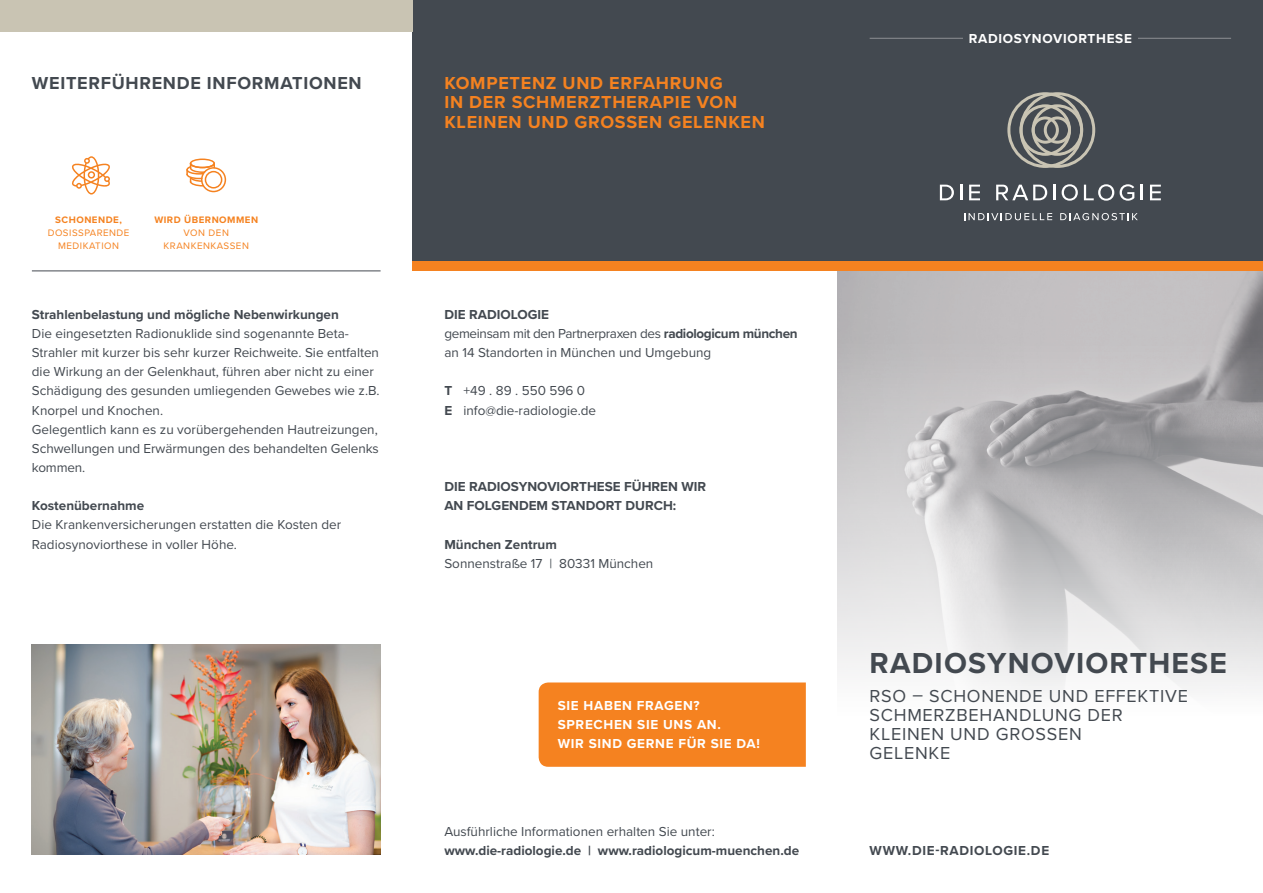
<style>
.page{position:relative;width:1263px;height:893px;background:#fff}
.page>*{position:absolute;margin:0;border:0;box-sizing:border-box;transform-origin:0 0}
.t1{font:700 30px "Proxima Nova";letter-spacing:.04em;color:#434950}
.t2{font:18px/19.2px "Proxima Nova";letter-spacing:.04em;color:#434950}
.t3{font:700 18px/19.2px "Proxima Nova";letter-spacing:.04em;color:#f58220}
.t4{font:700 18px "Proxima Nova";letter-spacing:.04em;color:#434950}
.t5{font:13.5px/19.2px "Proxima Nova";color:#434950}
.t6{font:700 13.5px "Proxima Nova";color:#434950}
.t7{font:13.5px/19.2px "Proxima Nova";letter-spacing:-.025em;color:#434950}
.t8{font:700 13.5px "Proxima Nova";letter-spacing:.05em;color:#fff}
.t9{font:700 13.5px "Proxima Nova";letter-spacing:.05em;color:#434950}
.t10{font:9.75px/12.8px "Proxima Nova";letter-spacing:.05em;color:#f58220}
.t11{font:700 9.75px "Proxima Nova";letter-spacing:.05em;color:#f58220}
.s1{font-weight:700}
</style>
<div class="page">
<img style="left:838px;top:271px;width:425px;height:422px">
<div style="left:412px;top:0;width:851px;height:261px;background:#434950"></div>
<div style="left:412px;top:261px;width:851px;height:10px;background:#f58220"></div>
<hr style="left:870px;top:38px;width:361px;height:1px;background:#8e8f94">
<svg style="left:1007px;top:92px;width:88px;height:76px"></svg>
<svg style="left:940px;top:185px;width:14px;height:15px"></svg>
<svg style="left:960px;top:185px;width:2px;height:15px"></svg>
<svg style="left:969px;top:185px;width:11px;height:15px"></svg>
<svg style="left:996px;top:185px;width:51px;height:15px"></svg>
<svg style="left:1053px;top:185px;width:2px;height:15px"></svg>
<svg style="left:1062px;top:184px;width:16px;height:17px"></svg>
<svg style="left:1084px;top:184px;width:50px;height:17px"></svg>
<svg style="left:1141px;top:185px;width:2px;height:15px"></svg>
<svg style="left:1150px;top:185px;width:11px;height:15px"></svg>
<svg style="left:964px;top:213px;width:88px;height:7px"></svg>
<svg style="left:1060px;top:213px;width:78px;height:7px"></svg>
<div style="left:963px;top:32px;width:174px;height:19px;background:#434950"></div>
<div style="left:0;top:0;width:412px;height:32px;background:#c9c4b3"></div>
<hr style="left:32px;top:271px;width:349px;height:1px;background:#434950">
<div style="left:539px;top:682px;width:267px;height:85px;background:#f58220"></div>
<img style="left:32px;top:645px;width:349px;height:210px">
<svg style="left:186px;top:159px;width:40px;height:33px"></svg>
<svg style="left:72px;top:156px;width:38px;height:39px"></svg>
<h2 class="t4" style="left:32px;top:70px;width:82px">WEITERFÜH</h2>
<h2 class="t4" style="left:139px;top:70px;width:221px">RENDE INFORMATIONEN</h2>
<p class="t11" style="left:55px;top:213px;width:8px">SCH</p>
<p class="t11" style="left:76px;top:213px;width:47px">ONENDE,</p>
<p class="t10" style="left:58px;top:226px;width:54px;text-indent:-10px">DOSISSPARENDE<br>MEDIKATION</p>
<p class="t11" style="left:154px;top:213px;width:104px">WIRD ÜBERNOMMEN</p>
<p class="t10" style="left:184px;top:226px;width:8px">VON</p>
<p class="t10" style="left:209px;top:226px;width:8px">DEN</p>
<p class="t10" style="left:164px;top:239px;width:28px">KRANKENK</p>
<p class="t10" style="left:217px;top:239px;width:26px">ASSEN</p>
<p class="t6" style="left:32px;top:304px;width:309px">STRAHLENBELASTUNG UND MÖGLICHE NEBENWIRKUNGEN</p>
<p class="t5" style="left:32px;top:323px;width:349px">Die eingesetzten Radionuklide sind sogenannte Beta-Strahler mit kurzer bis sehr kurzer Reichweite. Sie entfalten die Wirkung an der Gelenkhaut, führen aber nicht zu einer Schädigung des gesunden umliegenden Gewebes wie z.B.<br>Knorpel und Knochen.<br>Gelegentlich kann es zu vorübergehenden Hautreizungen, Schwellungen und Erwärmungen des behandelten Gelenks kommen.</p>
<p class="t6" style="left:32px;top:496px;width:114px">KOSTENÜBERNAHME</p>
<p class="t5" style="left:32px;top:515px;width:311px">Die Krankenversicherungen erstatten die Kosten der<br>Radiosynoviorthese in voller Höhe.</p>
<h2 class="t3" style="left:444px;top:73px;width:280px">KOMPETENZ UND ERFAHRUNG<br>IN DER SCHMERZ</h2>
<h2 class="t3" style="left:444px;top:92px;width:320px;text-indent:157px">THERAPIE VON<br>KLEINEN UND GROSSEN GELENKEN</h2>
<p class="t7" style="left:444px;top:304px;width:355px"><span class="s1">DIE RADIOLOGIE<br></span>gemeinsam mit den Partnerpraxen des <span class="s1">RADIOLOGICUM MÜNCHEN </span>an 14 Standorten in München und Umgebung</p>
<p class="t5" style="left:444px;top:381px;width:153px"><span class="s1">T</span> +49 . 89 . 550 596 0<br><span class="s1">E</span> info@die-radiologie.de</p>
<p class="t6" style="left:444px;top:477px;width:43px">DIE RADIO</p>
<p class="t6" style="left:511px;top:477px;width:55px">SYNOVIORT</p>
<p class="t6" style="left:587px;top:477px;width:114px">HESE FÜHREN WIR</p>
<p class="t6" style="left:444px;top:496px;width:40px">AN FOLGE</p>
<p class="t6" style="left:509px;top:496px;width:87px">NDEM STANDORT</p>
<p class="t6" style="left:626px;top:496px;width:52px">DURCH:</p>
<p class="t6" style="left:444px;top:534px;width:114px">MÜNCHEN ZENTRUM</p>
<p class="t5" style="left:444px;top:553px;width:210px">Sonnenstraße 17 | 80331 München</p>
<p class="t8" style="left:558px;top:695px;width:8px">SIE</p>
<p class="t8" style="left:584px;top:695px;width:64px">HABEN FRAGE</p>
<p class="t8" style="left:683px;top:695px;width:18px">N?</p>
<p class="t8" style="left:558px;top:714px;width:10px">SPRE</p>
<p class="t8" style="left:593px;top:714px;width:52px">CHEN SIE</p>
<p class="t8" style="left:663px;top:714px;width:59px">UNS AN.</p>
<p class="t8" style="left:558px;top:734px;width:10px">WIR</p>
<p class="t8" style="left:589px;top:734px;width:49px">SIND GER</p>
<p class="t8" style="left:655px;top:734px;width:64px">NE FÜR SIE</p>
<p class="t8" style="left:736px;top:734px;width:25px">DA !</p>
<p class="t5" style="left:444px;top:821px;width:272px">Ausführliche Informationen erhalten Sie unter:</p>
<p class="t6" style="left:444px;top:840px;width:356px">WWW.DIE-RADIOLOGIE.DE | WWW.RADIOLOGICUM-MUENCHEN.DE</p>
<p class="t8" style="left:969px;top:28px;width:165px">RADIOSYNOVIORTHESE</p>
<h1 class="t1" style="left:870px;top:641px;width:41px">RADIO</h1>
<h1 class="t1" style="left:968px;top:641px;width:127px">SYNOVIORT</h1>
<h1 class="t1" style="left:1148px;top:641px;width:77px">HESE</h1>
<h2 class="t2" style="left:870px;top:685px;width:320px">rso – Schonende u nd effektive<br>SChmerzBehandlung Der kleinen und groSSen<br>Gelenke</h2>
<p class="t9" style="left:870px;top:840px;width:181px">WWW.DIE-RADIOLOGIE.DE</p>
</div>
